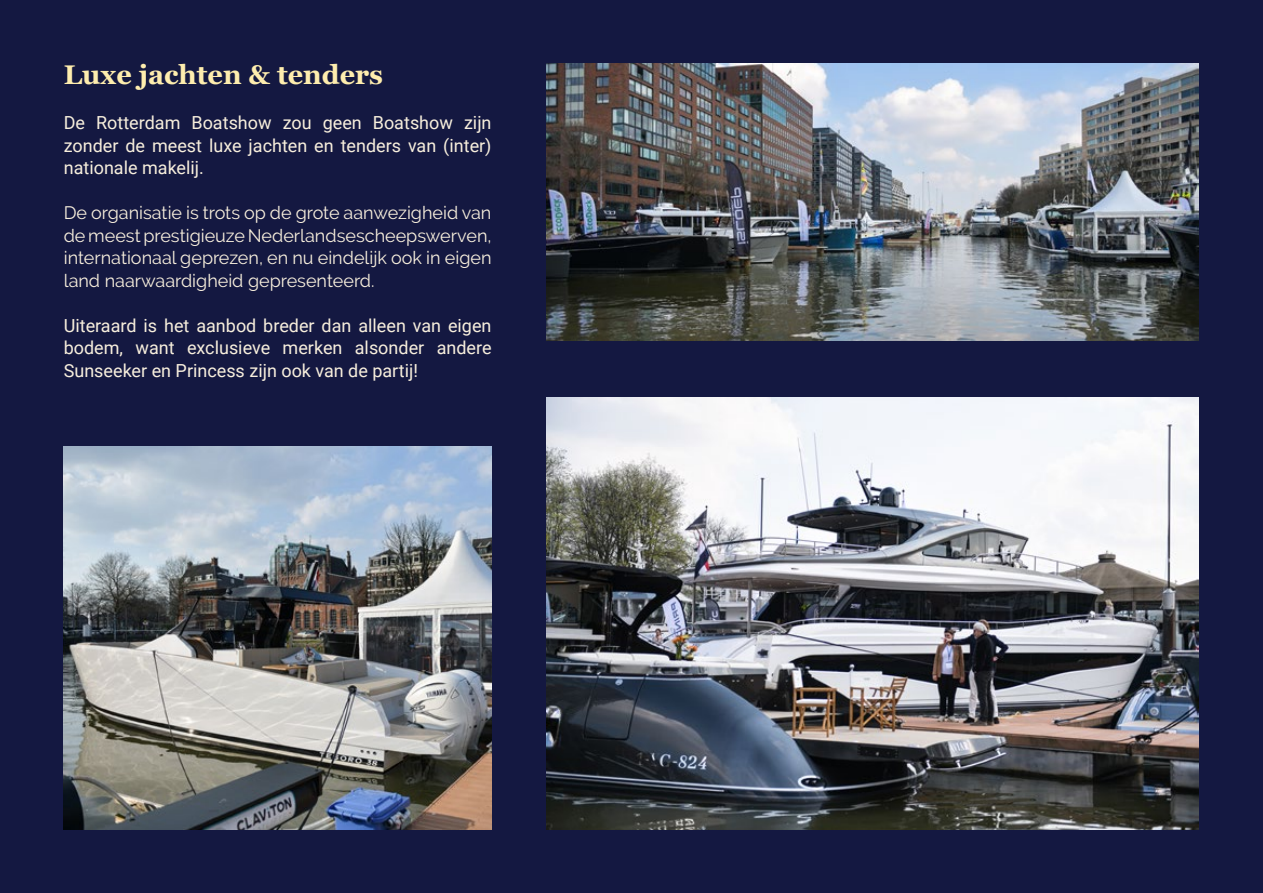
<style>
.page{position:relative;width:1263px;height:893px;background:#141841}
.page>*{position:absolute;margin:0;border:0;box-sizing:border-box;transform-origin:0 0}
.t1{font:700 27px "Georgia";color:#feedae}
.t2{font:18px/22.5px "Roboto";color:#f8efdd;text-align:justify}
.t3{font:18px/22.5px "Raleway";color:#f8efdd;text-align:justify}
</style>
<div class="page">
<img style="left:64px;top:446px;width:427px;height:383px">
<img style="left:546px;top:398px;width:653px;height:431px">
<img style="left:547px;top:64px;width:651px;height:276px">
<h1 class="t1" style="left:64px;top:57px;width:321px">Luxe jachten &amp; tenders</h1>
<p class="t2" style="left:64px;top:111px;width:429px">De Rotterdam Boatshow zou geen Boatshow zijn zonder de meest luxe jachten en tenders van (inter) nationale makelij.</p>
<p class="t3" style="left:64px;top:202px;width:429px">De organisatie is trots op de grote aanwezigheid van de meest prestigieuze Nederlandsescheepswerven, internationaal geprezen, en nu eindelijk ook in eigen land naarwaardigheid gepresenteerd.</p>
<p class="t2" style="left:64px;top:313px;width:429px">Uiteraard is het aanbod breder dan alleen van eigen bodem, want exclusieve merken alsonder andere Sunseeker en Princess zijn ook van de partij!</p>
</div>
